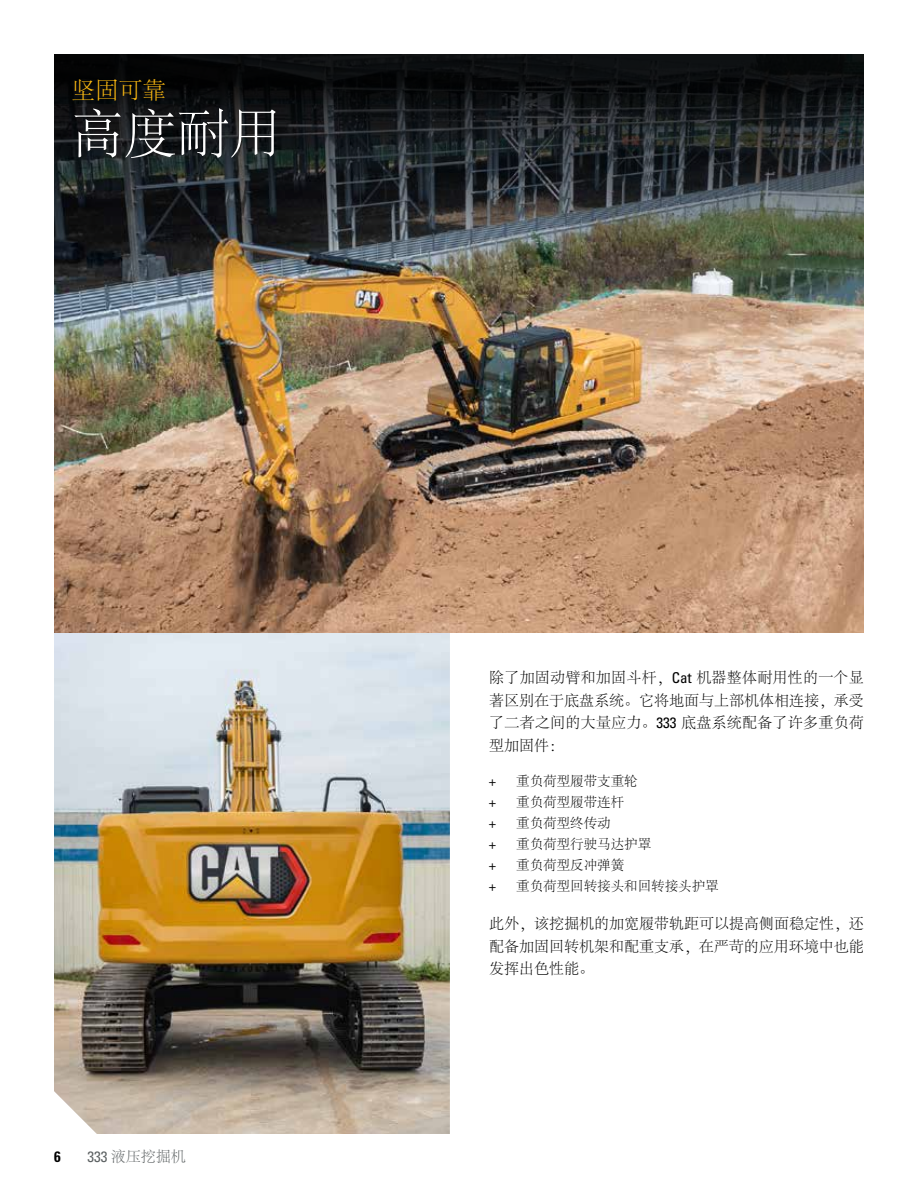
<style>
.page{position:relative;width:918px;height:1188px;background:#fff}
.page>*{position:absolute;margin:0;border:0;box-sizing:border-box;transform-origin:0 0}
.t1{font:300 52.5px "Adobe Song Std";color:#fff}
.t2{font:300 23.7px "Adobe Song Std";color:#fdba11}
.t3{font:300 15px/22.5px "Adobe Song Std";color:#000;text-align:justify}
.t4{font:300 15px "Adobe Song Std";color:#5d6263}
.t5{font:15px "Univers LTCYR 67 Bold Cond";color:#000}
.t6{font:300 13.5px "Adobe Song Std";color:#000}
.t7{font:condensed 13.5px "Univers LTCYR 57";color:#000}
.s1{font-family:"Univers LTCYR 57";font-weight:400;font-stretch:condensed}
</style>
<div class="page">
<img style="left:54px;top:633px;width:396px;height:501px">
<img style="left:54px;top:54px;width:810px;height:579px">
<h2 class="t2" style="left:71px;top:78px;width:96px">坚固可靠</h2>
<h1 class="t1" style="left:71px;top:106px;width:211px">高度耐用</h1>
<p class="t5" style="left:54px;top:1147px;width:8px">6</p>
<p class="t4" style="left:87px;top:1148px;width:100px"><span class="s1">333</span> 液压挖掘机</p>
<p class="t3" style="left:489px;top:667px;width:376px">除了加固动臂和加固斗杆，<span class="s1">Cat</span> 机器整体耐用性的一个显著区别在于底盘系统。它将地面与上部机体相连接，承受了二者之间的大量应力。<span class="s1">333</span> 底盘系统配备了许多重负荷型加固件：</p>
<p class="t7" style="left:489px;top:773px;width:8px">+</p>
<p class="t6" style="left:516px;top:774px;width:123px">重负荷型履带支重轮</p>
<p class="t7" style="left:489px;top:794px;width:8px">+</p>
<p class="t6" style="left:516px;top:795px;width:109px">重负荷型履带连杆</p>
<p class="t7" style="left:489px;top:815px;width:8px">+</p>
<p class="t6" style="left:516px;top:816px;width:96px">重负荷型终传动</p>
<p class="t7" style="left:489px;top:836px;width:8px">+</p>
<p class="t6" style="left:516px;top:837px;width:136px">重负荷型行驶马达护罩</p>
<p class="t7" style="left:489px;top:857px;width:8px">+</p>
<p class="t6" style="left:516px;top:858px;width:109px">重负荷型反冲弹簧</p>
<p class="t7" style="left:489px;top:878px;width:8px">+</p>
<p class="t6" style="left:516px;top:879px;width:204px">重负荷型回转接头和回转接头护罩</p>
<p class="t3" style="left:489px;top:913px;width:376px">此外，该挖掘机的加宽履带轨距可以提高侧面稳定性，还配备加固回转机架和配重支承，在严苛的应用环境中也能发挥出色性能。</p>
</div>
